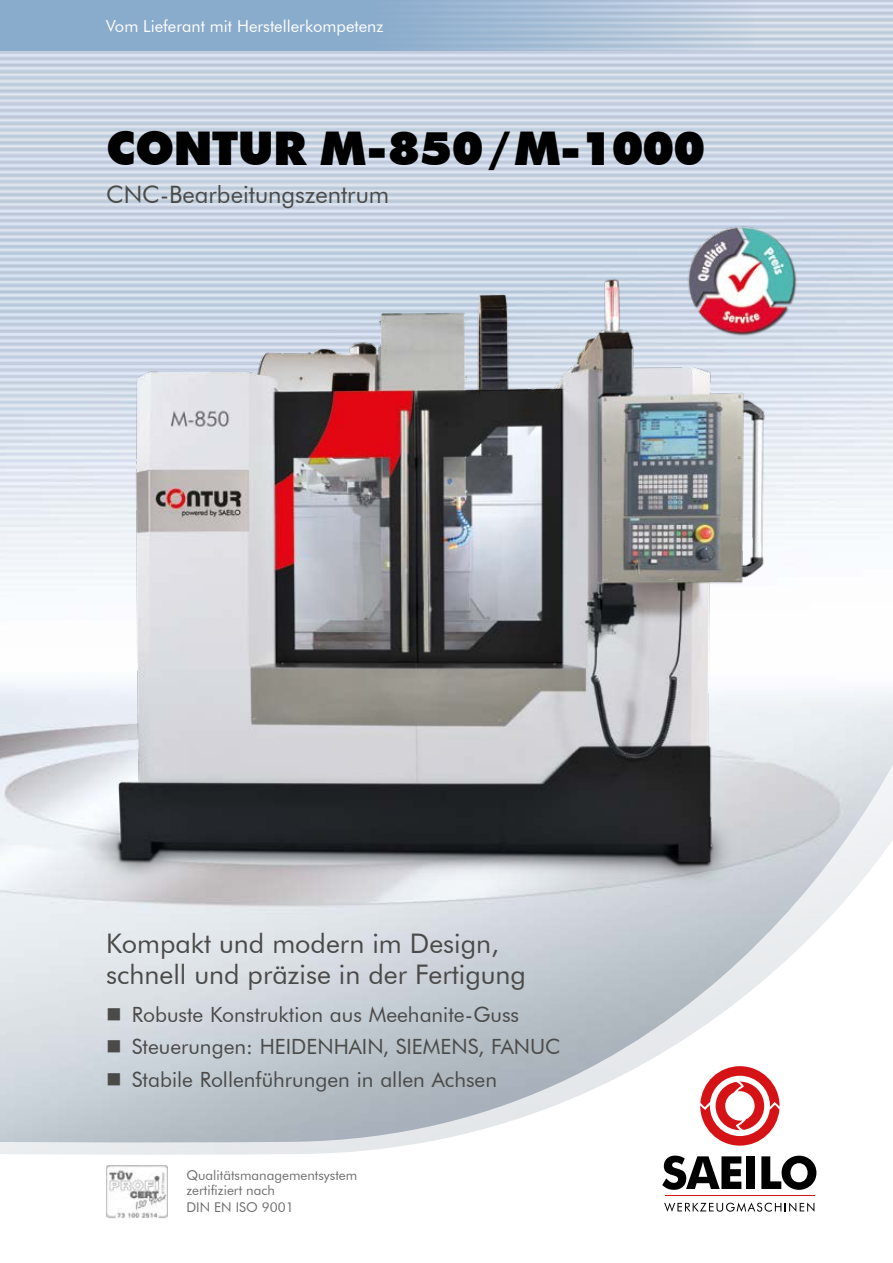
<style>
.page{position:relative;width:893px;height:1263px;background:#fff}
.page>*{position:absolute;margin:0;border:0;box-sizing:border-box;transform-origin:0 0}
.t1{font:900 46.5px "Futura BT";letter-spacing:-.02em;color:#000}
.t2{font:27px/31.5px "Futura BT";color:#4a4a49}
.t3{font:24px "Futura BT";color:#4a4a49}
.t4{font:21px/32.5px "Futura BT";color:#4a4a49}
.t5{font:16.5px "Futura BT";color:#fff}
.t6{font:13.5px/15px "Futura BT";color:#706f6f}
</style>
<div class="page">
<svg style="left:0;top:0;width:755px;height:51px;background:#99b5d1"></svg>
<svg style="left:0;top:820px;width:893px;height:399px"></svg>
<img style="left:0;top:255px;width:838px;height:647px">
<img style="left:666px;top:207px;width:153px;height:146px">
<svg style="left:662px;top:1155px;width:79px;height:35px"></svg>
<div style="left:746px;top:1156px;width:9px;height:33px;background:#000"></div>
<svg style="left:761px;top:1156px;width:55px;height:34px"></svg>
<svg style="left:664px;top:1202px;width:150px;height:10px"></svg>
<hr style="left:665px;top:1195px;width:149px;height:1px;background:#d51317">
<svg style="left:700px;top:1066px;width:79px;height:79px"></svg>
<img style="left:106px;top:1165px;width:62px;height:53px">
<svg style="left:108px;top:1008px;width:12px;height:12px"></svg>
<svg style="left:108px;top:1040px;width:12px;height:13px"></svg>
<svg style="left:108px;top:1073px;width:12px;height:12px"></svg>
<p class="t5" style="left:106px;top:16px;width:279px">Vom Lieferant mit Herstellerkompetenz</p>
<h1 class="t1" style="left:106px;top:120px;width:601px">CONTUR M-850/M-1000</h1>
<p class="t3" style="left:106px;top:179px;width:284px">CNC-Bearbeitungszentrum</p>
<p class="t2" style="left:106px;top:927px;width:421px">Kompakt und modern im Design, schnell und präzise in der Fertigung</p>
<p class="t4" style="left:132px;top:998px;width:430px">Robuste Konstruktion aus Meehanite-Guss<br>Steuerungen: HEIDENHAIN, SIEMENS, FANUC<br>Stabile Rollenführungen in allen Achsen</p>
<p class="t6" style="left:186px;top:1167px;width:172px">Qualitätsmanagementsystem zertifiziert nach</p>
<p class="t6" style="left:186px;top:1199px;width:109px">DIN EN ISO 9001</p>
</div>
